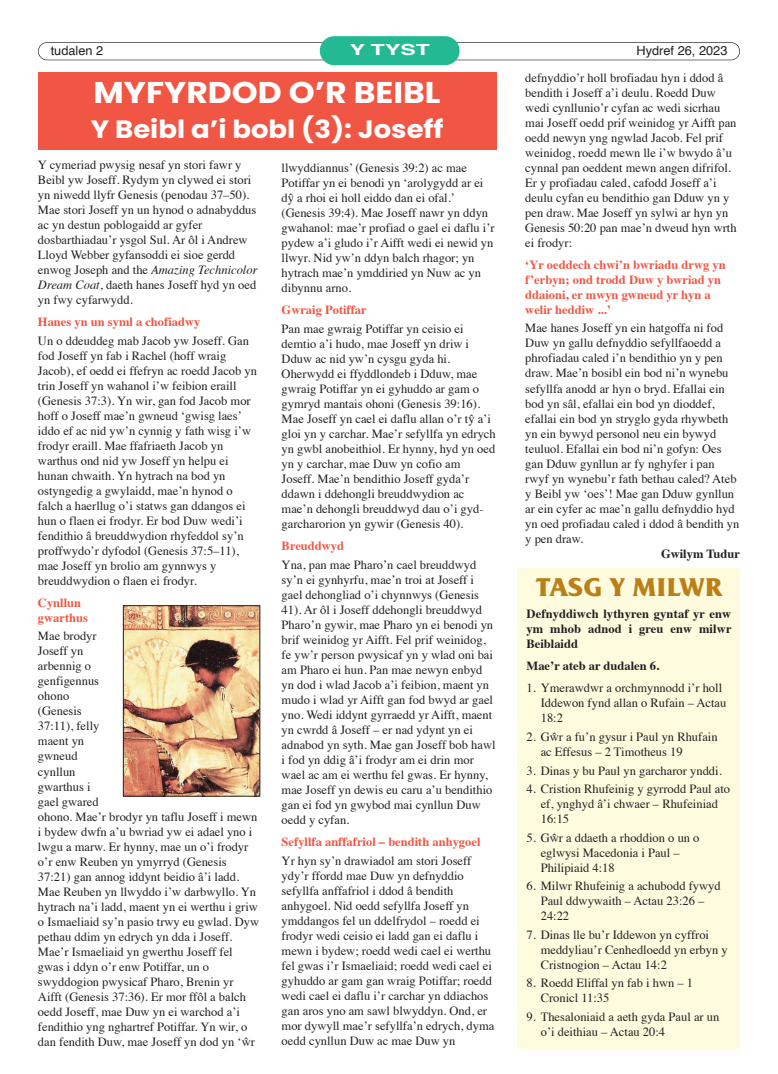
<style>
.page{position:relative;width:778px;height:1074px;background:#fff}
.page>*{position:absolute;margin:0;border:0;box-sizing:border-box;transform-origin:0 0}
.t1{font:700 30px "Poppins";color:#fff;scale:1.1 1}
.t2{font:700 26.25px "Friz Quadrata IT Cby BT";color:#bb7f16;scale:1.05 1}
.t3{font:700 25px "Poppins";color:#fff;scale:1.1 1}
.t4{font:700 15.25px "Helvetica";color:#fff;scale:1.5 1}
.t5{font:12.75px "Helvetica";color:#231f20}
.t6{font:12.5px/15px "Times";color:#231f20}
.t7{font:700 12.5px/15px "Times";color:#f05643}
.t8{font:700 12.5px/15px "Times";color:#231f20;text-align:justify}
.s1{font-style:italic}
</style>
<div class="page">
<div style="left:517px;top:568px;width:222px;height:480px;background:#fefbdf"></div>
<div style="left:38px;top:42px;width:701px;height:18px;border:1px solid #231f20;border-radius:9px"></div>
<div style="left:319px;top:36px;width:140px;height:29px;background:#22b993;border-radius:15px"></div>
<div style="left:38px;top:72px;width:458px;height:78px;background:#f05643"></div>
<img style="left:125px;top:607px;width:133px;height:187px">
<div style="left:123px;top:605px;width:137px;height:191px;border:1px solid #231f20"></div>
<p class="t5" style="left:51px;top:45px;width:54px">tudalen 2</p>
<p class="t4" style="left:349px;top:44px;width:55px">Y TYST</p>
<p class="t5" style="left:636px;top:45px;width:92px">Hydref 26, 2023</p>
<p class="t1" style="left:94px;top:71px;width:317px">MYFYRDOD O’R BEIBL</p>
<p class="t3" style="left:91px;top:112px;width:322px">Y Beibl a’i bobl (3): Joseff</p>
<p class="t6" style="left:38px;top:158px;width:221px">Y cymeriad pwysig nesaf yn stori fawr y Beibl yw Joseff. Rydym yn clywed ei stori yn niwedd llyfr Genesis (penodau 37–50).<br>Mae stori Joseff yn un hynod o adnabyddus ac yn destun poblogaidd ar gyfer dosbarthiadau’r ysgol Sul. Ar ôl i Andrew Lloyd Webber gyfansoddi ei sioe gerdd enwog Joseph and the <span class="s1">Amazing Technicolor Dream Coat</span>, daeth hanes Joseff hyd yn oed yn fwy cyfarwydd.</p>
<p class="t7" style="left:38px;top:315px;width:164px">Hanes yn un syml a chofiadwy</p>
<p class="t6" style="left:38px;top:334px;width:220px">Un o ddeuddeg mab Jacob yw Joseff. Gan fod Joseff yn fab i Rachel (hoff wraig Jacob), ef oedd ei ffefryn ac roedd Jacob yn trin Joseff yn wahanol i’w feibion eraill (Genesis 37:3). Yn wir, gan fod Jacob mor hoff o Joseff mae’n gwneud ‘gwisg laes’ iddo ef ac nid yw’n cynnig y fath wisg i’w frodyr eraill. Mae ffafriaeth Jacob yn warthus ond nid yw Joseff yn helpu ei hunan chwaith. Yn hytrach na bod yn ostyngedig a gwylaidd, mae’n hynod o falch a haerllug o’i statws gan ddangos ei hun o flaen ei frodyr. Er bod Duw wedi’i fendithio â breuddwydion rhyfeddol sy’n proffwydo’r dyfodol (Genesis 37:5–11), mae Joseff yn brolio am gynnwys y breuddwydion o flaen ei frodyr.</p>
<p class="t7" style="left:38px;top:596px;width:51px">Cynllun gwarthus</p>
<p class="t6" style="left:38px;top:629px;width:222px">Mae brodyr<br>Joseff yn<br>arbennig o<br>genfigennus<br>ohono<br>(Genesis<br>37:11), felly<br>maent yn<br>gwneud<br>cynllun<br>gwarthus i<br>gael gwared<br>ohono. Mae’r brodyr yn taflu Joseff i mewn i bydew dwfn a’u bwriad yw ei adael yno i lwgu a marw. Er hynny, mae un o’i frodyr o’r enw Reuben yn ymyrryd (Genesis<br>37:21) gan annog iddynt beidio â’i ladd.<br>Mae Reuben yn llwyddo i’w darbwyllo. Yn hytrach na’i ladd, maent yn ei werthu i griw o Ismaeliaid sy’n pasio trwy eu gwlad. Dyw pethau ddim yn edrych yn dda i Joseff.<br>Mae’r Ismaeliaid yn gwerthu Joseff fel gwas i ddyn o’r enw Potiffar, un o swyddogion pwysicaf Pharo, Brenin yr<br>Aifft (Genesis 37:36). Er mor ffôl a balch oedd Joseff, mae Duw yn ei warchod a’i fendithio yng nghartref Potiffar. Yn wir, o dan fendith Duw, mae Joseff yn dod yn ‘ŵr</p>
<p class="t6" style="left:281px;top:161px;width:214px">llwyddiannus’ (Genesis 39:2) ac mae Potiffar yn ei benodi yn ‘arolygydd ar ei dŷ a rhoi ei holl eiddo dan ei ofal.’ (Genesis 39:4). Mae Joseff nawr yn ddyn gwahanol: mae’r profiad o gael ei daflu i’r pydew a’i gludo i’r Aifft wedi ei newid yn llwyr. Nid yw’n ddyn balch rhagor; yn hytrach mae’n ymddiried yn Nuw ac yn dibynnu arno.</p>
<p class="t7" style="left:281px;top:303px;width:87px">Gwraig Potiffar</p>
<p class="t6" style="left:281px;top:322px;width:215px">Pan mae gwraig Potiffar yn ceisio ei demtio a’i hudo, mae Joseff yn driw i Dduw ac nid yw’n cysgu gyda hi.<br>Oherwydd ei ffyddlondeb i Dduw, mae gwraig Potiffar yn ei gyhuddo ar gam o gymryd mantais ohoni (Genesis 39:16).<br>Mae Joseff yn cael ei daflu allan o’r tŷ a’i gloi yn y carchar. Mae’r sefyllfa yn edrych yn gwbl anobeithiol. Er hynny, hyd yn oed yn y carchar, mae Duw yn cofio am Joseff. Mae’n bendithio Joseff gyda’r ddawn i ddehongli breuddwydion ac mae’n dehongli breuddwyd dau o’i gyd&shy;garcharorion yn gywir (Genesis 40).</p>
<p class="t7" style="left:281px;top:539px;width:64px">Breuddwyd</p>
<p class="t6" style="left:281px;top:558px;width:215px">Yna, pan mae Pharo’n cael breuddwyd sy’n ei gynhyrfu, mae’n troi at Joseff i gael dehongliad o’i chynnwys (Genesis 41). Ar ôl i Joseff ddehongli breuddwyd Pharo’n gywir, mae Pharo yn ei benodi yn brif weinidog yr Aifft. Fel prif weinidog, fe yw’r person pwysicaf yn y wlad oni bai am Pharo ei hun. Pan mae newyn enbyd yn dod i wlad Jacob a’i feibion, maent yn mudo i wlad yr Aifft gan fod bwyd ar gael yno. Wedi iddynt gyrraedd yr Aifft, maent yn cwrdd â Joseff – er nad ydynt yn ei adnabod yn syth. Mae gan Joseff bob hawl i fod yn ddig â’i frodyr am ei drin mor wael ac am ei werthu fel gwas. Er hynny, mae Joseff yn dewis eu caru a’u bendithio gan ei fod yn gwybod mai cynllun Duw oedd y cyfan.</p>
<p class="t7" style="left:281px;top:835px;width:200px">Sefyllfa anffafriol – bendith anhygoel</p>
<p class="t6" style="left:281px;top:854px;width:214px">Yr hyn sy’n drawiadol am stori Joseff ydy’r ffordd mae Duw yn defnyddio sefyllfa anffafriol i ddod â bendith anhygoel. Nid oedd sefyllfa Joseff yn ymddangos fel un ddelfrydol – roedd ei frodyr wedi ceisio ei ladd gan ei daflu i mewn i bydew; roedd wedi cael ei werthu fel gwas i’r Ismaeliaid; roedd wedi cael ei gyhuddo ar gam gan wraig Potiffar; roedd wedi cael ei daflu i’r carchar yn ddiachos gan aros yno am sawl blwyddyn. Ond, er mor dywyll mae’r sefyllfa’n edrych, dyma oedd cynllun Duw ac mae Duw yn</p>
<p class="t6" style="left:525px;top:71px;width:213px">defnyddio’r holl brofiadau hyn i ddod â bendith i Joseff a’i deulu. Roedd Duw wedi cynllunio’r cyfan ac wedi sicrhau mai Joseff oedd prif weinidog yr Aifft pan oedd newyn yng ngwlad Jacob. Fel prif weinidog, roedd mewn lle i’w bwydo â’u cynnal pan oeddent mewn angen difrifol.<br>Er y profiadau caled, cafodd Joseff a’i deulu cyfan eu bendithio gan Dduw yn y pen draw. Mae Joseff yn sylwi ar hyn yn Genesis 50:20 pan mae’n dweud hyn wrth ei frodyr:</p>
<p class="t7" style="left:525px;top:258px;width:202px">‘Yr oeddech chwi’n bwriadu drwg yn f’erbyn; ond trodd Duw y bwriad yn ddaioni, er mwyn gwneud yr hyn a welir heddiw ...’</p>
<p class="t6" style="left:525px;top:322px;width:215px">Mae hanes Joseff yn ein hatgoffa ni fod Duw yn gallu defnyddio sefyllfaoedd a phrofiadau caled i’n bendithio yn y pen draw. Mae’n bosibl ein bod ni’n wynebu sefyllfa anodd ar hyn o bryd. Efallai ein bod yn sâl, efallai ein bod yn dioddef, efallai ein bod yn stryglo gyda rhywbeth yn ein bywyd personol neu ein bywyd teuluol. Efallai ein bod ni’n gofyn: Oes gan Dduw gynllun ar fy nghyfer i pan rwyf yn wynebu’r fath bethau caled? Ateb y Beibl yw ‘oes’! Mae gan Dduw gynllun ar ein cyfer ac mae’n gallu defnyddio hyd yn oed profiadau caled i ddod â bendith yn y pen draw.</p>
<p class="t8" style="left:660px;top:547px;width:80px">Gwilym Tudur</p>
<p class="t2" style="left:535px;top:578px;width:179px">TASG Y MILWR</p>
<p class="t8" style="left:526px;top:607px;width:206px">Defnyddiwch lythyren gyntaf yr enw ym mhob adnod i greu enw milwr Beiblaidd</p>
<p class="t8" style="left:526px;top:659px;width:134px">Mae’r ateb ar dudalen 6.</p>
<p class="t6" style="left:540px;top:681px;width:187px;text-indent:-14px">1. Ymerawdwr a orchmynnodd i’r holl<br>Iddewon fynd allan o Rufain – Actau<br>18:2</p>
<p class="t6" style="left:540px;top:730px;width:178px;text-indent:-14px">2. Gŵr a fu’n gysur i Paul yn Rhufain ac Effesus – 2 Timotheus 19</p>
<p class="t6" style="left:526px;top:764px;width:197px">3. Dinas y bu Paul yn garcharor ynddi.</p>
<p class="t6" style="left:540px;top:782px;width:191px;text-indent:-14px">4. Cristion Rhufeinig y gyrrodd Paul ato ef, ynghyd â’i chwaer – Rhufeiniad<br>16:15</p>
<p class="t6" style="left:540px;top:831px;width:160px;text-indent:-14px">5. Gŵr a ddaeth a rhoddion o un o eglwysi Macedonia i Paul –<br>Philipiaid 4:18</p>
<p class="t6" style="left:540px;top:879px;width:181px;text-indent:-14px">6. Milwr Rhufeinig a achubodd fywyd<br>Paul ddwywaith – Actau 23:26 –<br>24:22</p>
<p class="t6" style="left:540px;top:928px;width:188px;text-indent:-14px">7. Dinas lle bu’r Iddewon yn cyffroi meddyliau’r Cenhedloedd yn erbyn y<br>Cristnogion – Actau 14:2</p>
<p class="t6" style="left:540px;top:976px;width:154px;text-indent:-14px">8. Roedd Eliffal yn fab i hwn – 1<br>Cronicl 11:35</p>
<p class="t6" style="left:540px;top:1010px;width:180px;text-indent:-14px">9. Thesaloniaid a aeth gyda Paul ar un o’i deithiau – Actau 20:4</p>
</div>
